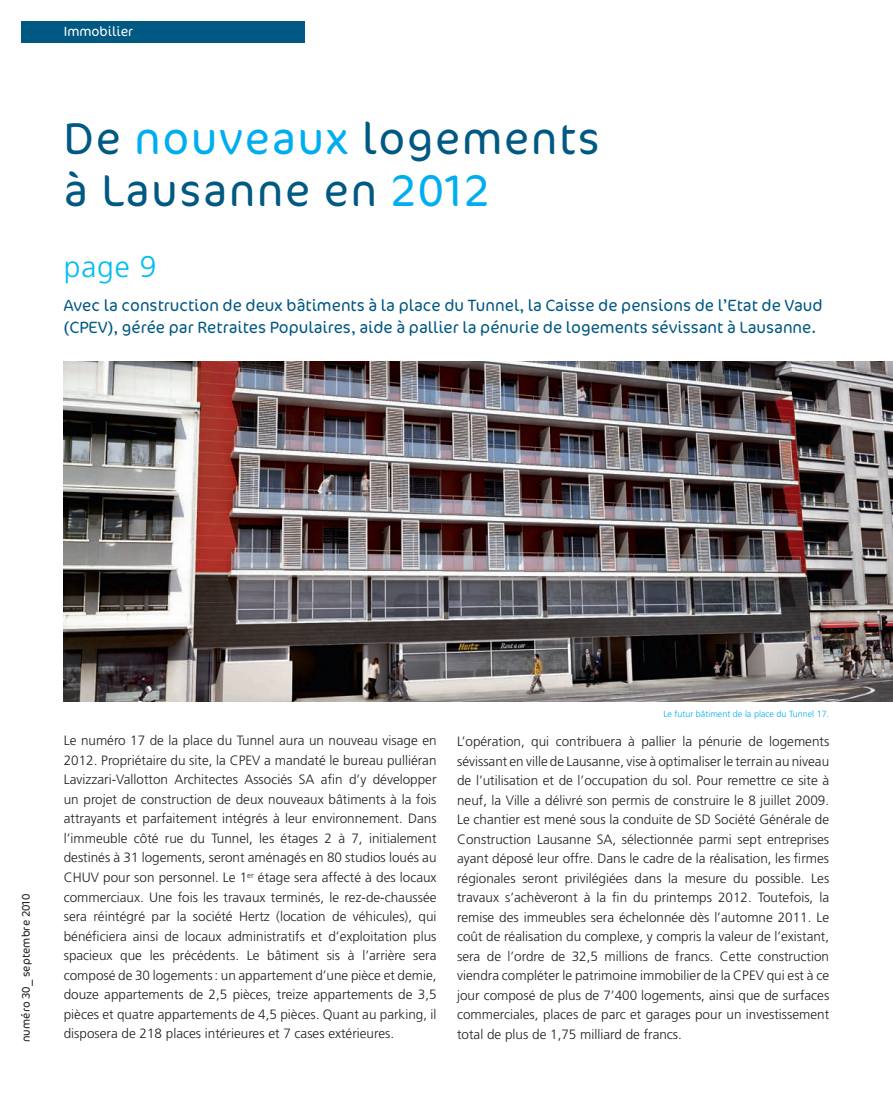
<style>
.page{position:relative;width:893px;height:1106px;background:#fff}
.page>*{position:absolute;margin:0;border:0;box-sizing:border-box;transform-origin:0 0}
.t1{font:300 45px/52.5px "Cocon";letter-spacing:.04em;color:#005983}
.t2{font:300 30px "Frutiger";color:#01bdf2}
.t3{font:300 16.5px/22.5px "Cocon";color:#005983}
.t4{font:300 13.5px/19.5px "Frutiger";color:#231f20;text-align:justify}
.t5{font:300 13.5px "Cocon";color:#fff}
.t6{font:300 11.25px "Cocon";letter-spacing:.005em;color:#231f20}
.t7{font:300 9px "Frutiger";color:#00aeef}
.s1{color:#00aeef}
</style>
<div class="page">
<img style="left:64px;top:361px;width:829px;height:341px">
<div style="left:21px;top:21px;width:284px;height:22px;background:#005983"></div>
<p class="t5" style="left:64px;top:24px;width:71px">Immobilier</p>
<h1 class="t1" style="left:64px;top:113px;width:537px">De <span class="s1">nouveaux</span> logements à Lausanne en <span class="s1">2012</span></h1>
<h2 class="t2" style="left:64px;top:249px;width:94px">page 9</h2>
<p class="t3" style="left:64px;top:294px;width:760px">Avec la construction de deux bâtiments à la place du Tunnel, la Caisse de pensions de l’Etat de Vaud (CPEV), gérée par Retraites Populaires, aide à pallier la pénurie de logements sévissant à Lausanne.</p>
<p class="t6" style="left:19px;top:1042px;width:150px;rotate:-90deg">numéro 30_ septembre 2010</p>
<p class="t7" style="left:663px;top:709px;width:167px">Le futur bâtiment de la place du Tunnel 17.</p>
<p class="t4" style="left:64px;top:731px;width:374px">Le numéro 17 de la place du Tunnel aura un nouveau visage en 2012. Propriétaire du site, la CPEV a mandaté le bureau pulliéran Lavizzari-Vallotton Architectes Associés SA afin d’y développer un projet de construction de deux nouveaux bâtiments à la fois attrayants et parfaitement intégrés à leur environnement. Dans l’immeuble côté rue du Tunnel, les étages 2 à 7, initialement destinés à 31 logements, seront aménagés en 80 studios loués au CHUV pour son personnel. Le 1<sup>er</sup> étage sera affecté à des locaux commerciaux. Une fois les travaux terminés, le rez-de-chaussée sera réintégré par la société Hertz (location de véhicules), qui bénéficiera ainsi de locaux administratifs et d’exploitation plus spacieux que les précédents. Le bâtiment sis à l’arrière sera composé de 30 logements: un appartement d’une pièce et demie, douze appartements de 2,5 pièces, treize appartements de 3,5 pièces et quatre appartements de 4,5 pièces. Quant au parking, il disposera de 218 places intérieures et 7 cases extérieures.</p>
<p class="t4" style="left:457px;top:732px;width:374px">L’opération, qui contribuera à pallier la pénurie de logements sévissant en ville de Lausanne, vise à optimaliser le terrain au niveau de l’utilisation et de l’occupation du sol. Pour remettre ce site à neuf, la Ville a délivré son permis de construire le 8 juillet 2009.<br>Le chantier est mené sous la conduite de SD Société Générale de Construction Lausanne SA, sélectionnée parmi sept entreprises ayant déposé leur offre. Dans le cadre de la réalisation, les firmes régionales seront privilégiées dans la mesure du possible. Les travaux s’achèveront à la fin du printemps 2012. Toutefois, la remise des immeubles sera échelonnée dès l’automne 2011. Le coût de réalisation du complexe, y compris la valeur de l’existant, sera de l’ordre de 32,5 millions de francs. Cette construction viendra compléter le patrimoine immobilier de la CPEV qui est à ce jour composé de plus de 7’400 logements, ainsi que de surfaces commerciales, places de parc et garages pour un investissement</p>
<p class="t4" style="left:457px;top:1024px;width:226px">total de plus de 1,75 milliard de francs.</p>
</div>
